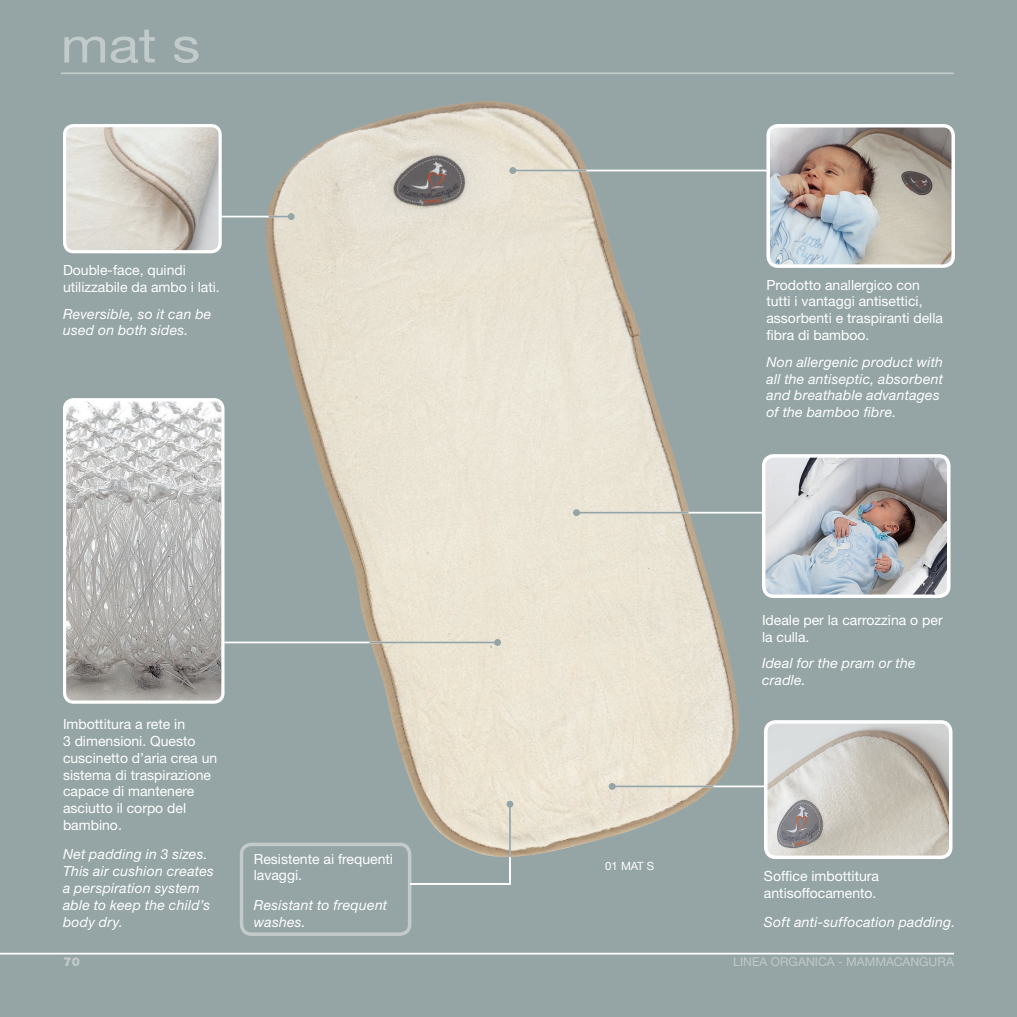
<style>
.page{position:relative;width:1017px;height:1017px;background:#95a4a4}
.page>*{position:absolute;margin:0;border:0;box-sizing:border-box;transform-origin:0 0}
.t1{font:49px "Helvetica Neue CE";color:#c3caca;scale:1.15 1}
.t2{font:14px/16.8px "Helvetica Neue";color:#fff}
.t3{font:italic 14px/16.8px "Helvetica Neue CE";letter-spacing:.015em;color:#fff}
.t4{font:12.25px "Helvetica Neue CE";color:#c3caca}
.t5{font:900 12.25px "Helvetica Neue";color:#c3caca}
.t6{font:11.38px "Helvetica Neue";color:#fff}
</style>
<div class="page">
<img style="left:263px;top:101px;width:477px;height:756px">
<hr style="left:61px;top:72px;width:893px;height:2px;background:#c3caca">
<hr style="left:576px;top:512px;width:192px;height:2px;background:#fff">
<img style="left:771px;top:129px;width:179px;height:134px">
<div style="left:766px;top:124px;width:189px;height:144px;border:4px solid #fff;border-radius:10px"></div>
<img style="left:767px;top:458px;width:182px;height:136px">
<div style="left:762px;top:454px;width:188px;height:144px;border:4px solid #fff;border-radius:10px"></div>
<hr style="left:203px;top:216px;width:88px;height:1px;background:#fff">
<hr style="left:203px;top:642px;width:295px;height:1px;background:#fff">
<img style="left:67px;top:128px;width:151px;height:121px">
<div style="left:63px;top:124px;width:159px;height:129px;border:3px solid #fff;border-radius:9px"></div>
<hr style="left:0;top:953px;width:954px;height:1px;background:#fff">
<img style="left:67px;top:402px;width:154px;height:298px">
<div style="left:63px;top:398px;width:162px;height:306px;border:3px solid #fff;border-radius:9px"></div>
<hr style="left:513px;top:170px;width:256px;height:1px;background:#fff">
<hr style="left:612px;top:786px;width:156px;height:1px;background:#fff">
<div style="left:240px;top:843px;width:171px;height:93px;border:4px solid #c3caca;border-radius:10px"></div>
<img style="left:769px;top:724px;width:182px;height:131px">
<div style="left:764px;top:720px;width:188px;height:139px;border:4px solid #fff;border-radius:10px"></div>
<hr style="left:513px;top:170px;width:73px;height:1px;background:#95a4a4">
<div style="left:509px;top:167px;width:7px;height:7px;background:#95a4a4;border-radius:50%"></div>
<svg style="left:269px;top:216px;width:19px;height:1px"></svg>
<div style="left:288px;top:213px;width:7px;height:7px;background:#95a4a4;border-radius:50%"></div>
<hr style="left:576px;top:512px;width:113px;height:2px;background:#95a4a4">
<div style="left:573px;top:509px;width:7px;height:7px;background:#95a4a4;border-radius:50%"></div>
<hr style="left:370px;top:642px;width:128px;height:1px;background:#95a4a4">
<div style="left:494px;top:639px;width:7px;height:7px;background:#95a4a4;border-radius:50%"></div>
<hr style="left:612px;top:786px;width:101px;height:1px;background:#95a4a4">
<div style="left:609px;top:783px;width:7px;height:7px;background:#95a4a4;border-radius:50%"></div>
<svg style="left:408px;top:802px;width:104px;height:84px"></svg>
<hr style="left:509px;top:804px;width:2px;height:53px;background:#95a4a4">
<div style="left:506px;top:801px;width:7px;height:7px;background:#95a4a4;border-radius:50%"></div>
<h1 class="t1" style="left:61px;top:16px;width:123px">mat s</h1>
<p class="t2" style="left:63px;top:261px;width:158px">Double-face, quindi utilizzabile da ambo i lati.</p>
<p class="t3" style="left:63px;top:305px;width:150px">Reversible, so it can be used on both sides.</p>
<p class="t2" style="left:63px;top:716px;width:156px">Imbottitura a rete in<br>3 dimensioni. Questo cuscinetto d’aria crea un sistema di traspirazione capace di mantenere asciutto il corpo del bambino.</p>
<p class="t3" style="left:63px;top:846px;width:152px">Net padding in 3 sizes.<br>This air cushion creates a perspiration system able to keep the child’s body dry.</p>
<p class="t2" style="left:254px;top:850px;width:141px">Resistente ai frequenti lavaggi.</p>
<p class="t3" style="left:254px;top:896px;width:135px">Resistant to frequent washes.</p>
<p class="t6" style="left:605px;top:859px;width:50px">01 MAT S</p>
<p class="t2" style="left:766px;top:276px;width:178px">Prodotto anallergico con tutti i vantaggi antisettici, assorbenti e traspiranti della fibra di bamboo.</p>
<p class="t3" style="left:766px;top:353px;width:178px">Non allergenic product with all the antiseptic, absorbent and breathable advantages of the bamboo fibre.</p>
<p class="t2" style="left:762px;top:611px;width:182px">Ideale per la carrozzina o per la culla.</p>
<p class="t3" style="left:762px;top:655px;width:155px">Ideal for the pram or the cradle.</p>
<p class="t2" style="left:764px;top:867px;width:117px">Soffice imbottitura antisoffocamento.</p>
<p class="t3" style="left:764px;top:914px;width:193px">Soft anti-suffocation padding.</p>
<p class="t5" style="left:63px;top:954px;width:18px">70</p>
<p class="t4" style="left:733px;top:954px;width:222px">LINEA ORGANICA - MAMMACANGURA</p>
</div>
